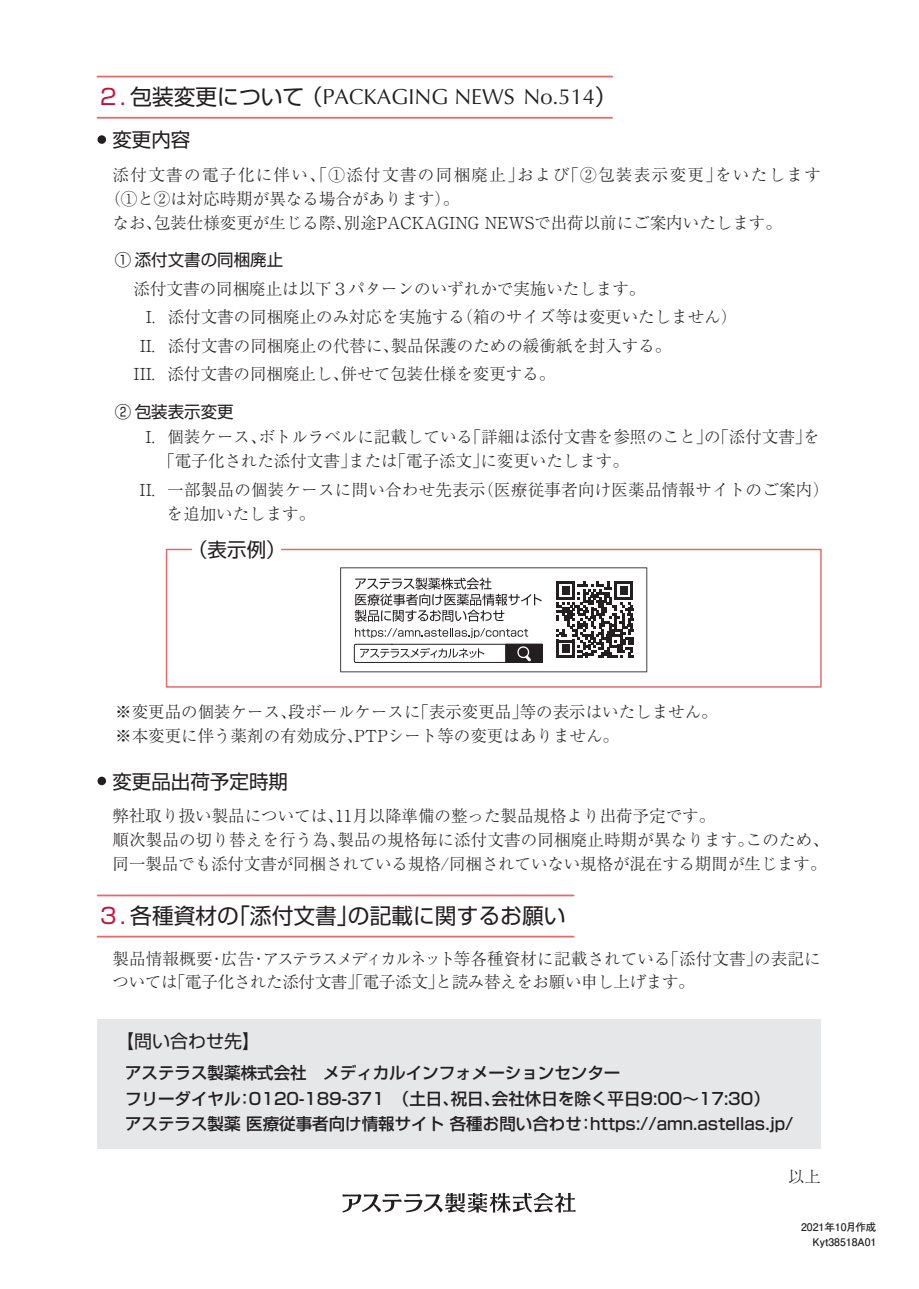
<style>
.page{position:relative;width:919px;height:1289px;background:#fff}
.page>*{position:absolute;margin:0;border:0;box-sizing:border-box;transform-origin:0 0}
.t1{font:21.75px "Optima";color:#231f20}
.t2{font:21.75px "Shin Go Pro";color:#231f20}
.t3{font:19.5px "Shin Go Pro";color:#231f20}
.t4{font:18px "Shin Go Pro";color:#231f20}
.t5{font:300 16.5px/24px "Ryumin Pro";color:#231f20}
.t6{font:500 16.5px/25.5px "Shin Go Pro";color:#231f20}
.t7{font:300 16.5px/23.4px "Ryumin Pro";letter-spacing:-.02em;color:#231f20}
.t8{font:300 16.5px "Ryumin Pro";letter-spacing:.085em;color:#231f20}
.t9{font:16.5px "Shin Go Pro";color:#231f20}
.t10{font:700 10.5px/15px "Futo Go B101 Pro";color:#231f20;text-align:right}
.s1{font-family:"Shin Go Pro";color:#c80d3a}
.s2{font-family:"Shin Go Pro"}
.s3{color:#c80d3a}
</style>
<div class="page">
<div style="left:98px;top:1018px;width:722px;height:130px;background:#e6e7e9"></div>
<div style="left:97px;top:135px;width:9px;height:9px;border:3px solid #231f20;border-radius:50%"></div>
<div style="left:97px;top:776px;width:9px;height:9px;border:3px solid #231f20;border-radius:50%"></div>
<svg style="left:165px;top:548px;width:657px;height:140px"></svg>
<svg style="left:342px;top:1192px;width:234px;height:20px"></svg>
<hr style="left:97px;top:76px;width:515px;height:1px;background:#e36b70">
<hr style="left:97px;top:117px;width:515px;height:2px;background:#e36b70">
<hr style="left:98px;top:894px;width:475px;height:2px;background:#e36b70">
<hr style="left:98px;top:935px;width:475px;height:2px;background:#e36b70">
<h1 class="t1" style="left:98px;top:84px;width:520px"><span class="s1">２．</span><span class="s2">包装変更について （</span>PACKAGING NEWS No.514<span class="s2">）</span></h1>
<p class="t3" style="left:98px;top:124px;width:94px">• 変更内容</p>
<p class="t8" style="left:113px;top:161px;width:709px">添付文書の電子化に伴い、「①添付文書の同梱廃止」および「②包装表示変更」をいたします</p>
<p class="t5" style="left:104px;top:185px;width:356px">（①と②は対応時期が異なる場合があります）。</p>
<p class="t5" style="left:113px;top:209px;width:670px">なお、包装仕様変更が生じる際、別途PACKAGING NEWSで出荷以前にご案内いたします。</p>
<p class="t9" style="left:115px;top:246px;width:170px">① 添付文書の同梱廃止</p>
<p class="t5" style="left:134px;top:275px;width:513px">添付文書の同梱廃止は以下３パターンのいずれかで実施いたします。</p>
<p class="t5" style="left:146px;top:304px;width:592px">I. 添付文書の同梱廃止のみ対応を実施する（箱のサイズ等は変更いたしません）</p>
<p class="t5" style="left:140px;top:332px;width:533px">II. 添付文書の同梱廃止の代替に、製品保護のための緩衝紙を封入する。</p>
<p class="t5" style="left:134px;top:361px;width:423px">III. 添付文書の同梱廃止し、併せて包装仕様を変更する。</p>
<p class="t9" style="left:115px;top:398px;width:120px">② 包装表示変更</p>
<p class="t5" style="left:158px;top:424px;width:662px;text-indent:-13px">I. 個装ケース、ボトルラベルに記載している「詳細は添付文書を参照のこと」の「添付文書」を「電子化された添付文書」または「電子添文」に変更いたします。</p>
<p class="t5" style="left:167px;top:476px;width:664px;text-indent:-27px">II. 一部製品の個装ケースに問い合わせ先表示（医療従事者向け医薬品情報サイトのご案内）を追加いたします。</p>
<p class="t3" style="left:188px;top:533px;width:99px">（表示例）</p>
<p class="t5" style="left:115px;top:698px;width:604px">※変更品の個装ケース、段ボールケースに「表示変更品」等の表示はいたしません。※本変更に伴う薬剤の有効成分、PTPシート等の変更はありません。</p>
<p class="t3" style="left:98px;top:765px;width:192px">• 変更品出荷予定時期</p>
<p class="t5" style="left:113px;top:802px;width:717px">弊社取り扱い製品については、11月以降準備の整った製品規格より出荷予定です。<br>順次製品の切り替えを行う為、製品の規格毎に添付文書の同梱廃止時期が異なります。このため、同一製品でも添付文書が同梱されている規格/同梱されていない規格が混在する期間が生じます。</p>
<h1 class="t2" style="left:98px;top:898px;width:469px"><span class="s3">３．</span>各種資材の「添付文書」の記載に関するお願い</h1>
<p class="t7" style="left:113px;top:945px;width:709px">製品情報概要・広告・アステラスメディカルネット等各種資材に記載されている「添付文書」の表記については「電子化された添付文書」「電子添文」と読み替えをお願い申し上げます。</p>
<p class="t4" style="left:116px;top:1025px;width:145px">【問い合わせ先】</p>
<p class="t6" style="left:125px;top:1058px;width:669px">アステラス製薬株式会社　メディカルインフォメーションセンター<br>フリーダイヤル：0120-189-371　（土日、祝日、会社休日を除く平日9:00～17:30）<br>アステラス製薬 医療従事者向け情報サイト 各種お問い合わせ：https://amn.astellas.jp/</p>
<p class="t5" style="left:787px;top:1163px;width:34px">以上</p>
<p class="t10" style="left:801px;top:1218px;width:77px">2021年10月作成<br>Kyt38518A01</p>
</div>
